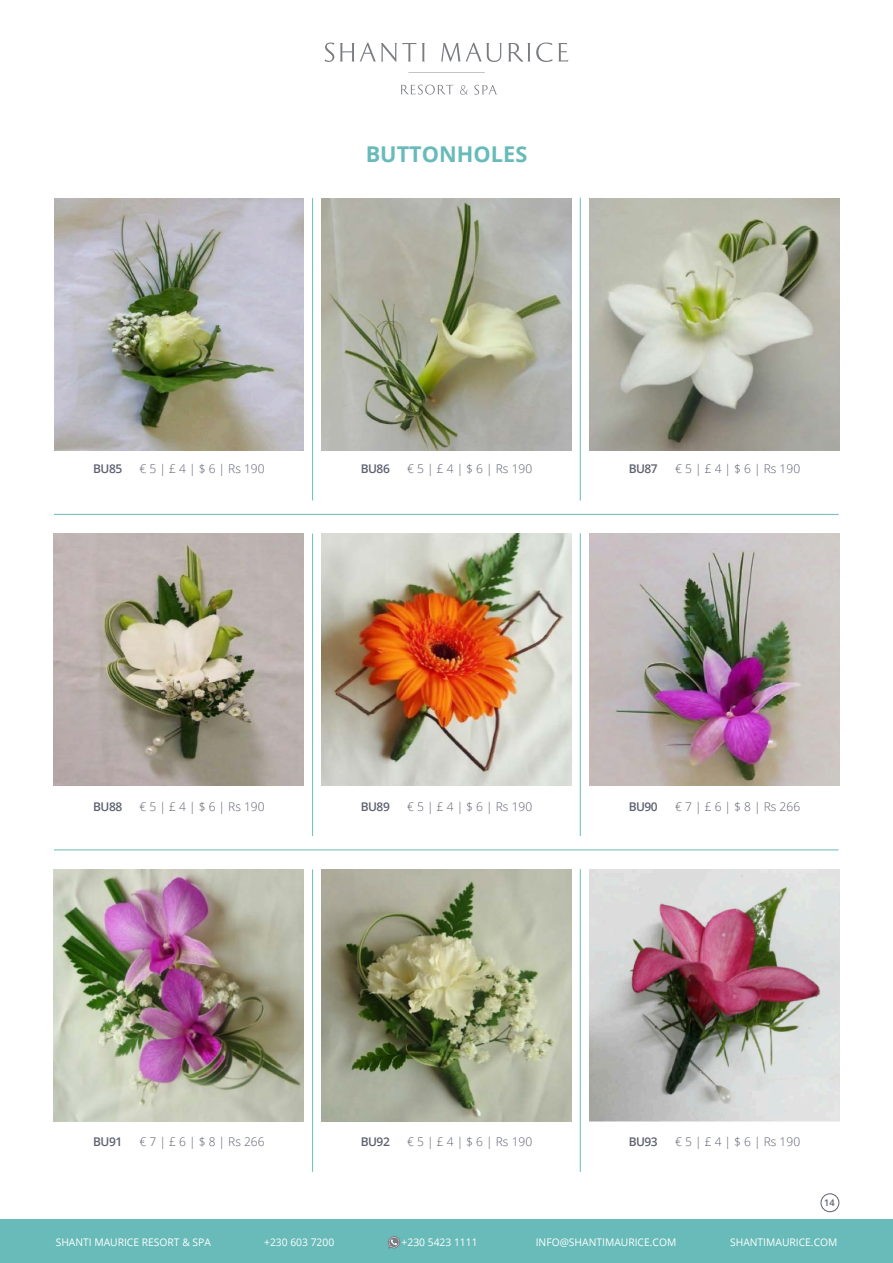
<style>
.page{position:relative;width:893px;height:1263px;background:#fff}
.page>*{position:absolute;margin:0;border:0;box-sizing:border-box;transform-origin:0 0}
.t1{font:700 21.75px "Open Sans";color:#68bbb9}
.t2{font:300 12px "Open Sans";color:#5d6070}
.t3{font:600 12px "Open Sans";letter-spacing:-.04em;color:#5d6070}
.t4{font:10.5px "Open Sans";color:#fff}
.t5{font:600 9.15px "Open Sans";color:#5d6070}
</style>
<div class="page">
<div style="left:0;top:1220px;width:893px;height:43px;background:#68bbb9"></div>
<svg style="left:388px;top:1236px;width:12px;height:12px"></svg>
<svg style="left:325px;top:43px;width:243px;height:30px"></svg>
<svg style="left:401px;top:85px;width:52px;height:10px"></svg>
<svg style="left:474px;top:85px;width:23px;height:10px"></svg>
<svg style="left:460px;top:85px;width:8px;height:10px"></svg>
<img style="left:590px;top:533px;width:249px;height:252px">
<img style="left:590px;top:198px;width:249px;height:252px">
<img style="left:54px;top:198px;width:250px;height:252px">
<img style="left:54px;top:869px;width:249px;height:252px">
<img style="left:54px;top:534px;width:249px;height:252px">
<img style="left:322px;top:198px;width:249px;height:252px">
<img style="left:321px;top:869px;width:250px;height:252px">
<img style="left:321px;top:534px;width:250px;height:252px">
<hr style="left:312px;top:198px;width:1px;height:302px;background:#68bbb9">
<hr style="left:312px;top:869px;width:1px;height:303px;background:#68bbb9">
<hr style="left:312px;top:534px;width:1px;height:302px;background:#68bbb9">
<hr style="left:54px;top:514px;width:785px;height:1px;background:#68bbb9">
<hr style="left:54px;top:850px;width:785px;height:1px;background:#68bbb9">
<hr style="left:580px;top:198px;width:1px;height:302px;background:#68bbb9">
<hr style="left:580px;top:869px;width:1px;height:303px;background:#68bbb9">
<hr style="left:580px;top:533px;width:1px;height:303px;background:#68bbb9">
<div style="left:821px;top:1193px;width:18px;height:19px;border:1px solid #5d6070;border-radius:50%"></div>
<img style="left:590px;top:869px;width:249px;height:252px">
<p class="t1" style="left:366px;top:139px;width:163px">BUTTONHOLES</p>
<p class="t3" style="left:93px;top:460px;width:31px">BU85</p>
<p class="t2" style="left:140px;top:460px;width:127px">€ 5 | £ 4 | $ 6 | Rs 190</p>
<p class="t3" style="left:361px;top:460px;width:31px">BU86</p>
<p class="t2" style="left:407px;top:460px;width:127px">€ 5 | £ 4 | $ 6 | Rs 190</p>
<p class="t3" style="left:629px;top:460px;width:31px">BU87</p>
<p class="t2" style="left:675px;top:460px;width:127px">€ 5 | £ 4 | $ 6 | Rs 190</p>
<p class="t3" style="left:93px;top:798px;width:31px">BU88</p>
<p class="t2" style="left:140px;top:798px;width:127px">€ 5 | £ 4 | $ 6 | Rs 190</p>
<p class="t3" style="left:361px;top:798px;width:31px">BU89</p>
<p class="t2" style="left:407px;top:798px;width:127px">€ 5 | £ 4 | $ 6 | Rs 190</p>
<p class="t3" style="left:629px;top:798px;width:31px">BU90</p>
<p class="t2" style="left:675px;top:798px;width:127px">€ 7 | £ 6 | $ 8 | Rs 266</p>
<p class="t3" style="left:93px;top:1134px;width:31px">BU91</p>
<p class="t2" style="left:140px;top:1134px;width:127px">€ 7 | £ 6 | $ 8 | Rs 266</p>
<p class="t3" style="left:361px;top:1134px;width:31px">BU92</p>
<p class="t2" style="left:407px;top:1134px;width:127px">€ 5 | £ 4 | $ 6 | Rs 190</p>
<p class="t3" style="left:629px;top:1134px;width:31px">BU93</p>
<p class="t2" style="left:675px;top:1134px;width:127px">€ 5 | £ 4 | $ 6 | Rs 190</p>
<p class="t5" style="left:824px;top:1197px;width:12px">14</p>
<p class="t4" style="left:56px;top:1234px;width:157px">SHANTI MAURICE RESORT &amp; SPA</p>
<p class="t4" style="left:264px;top:1234px;width:72px">+230 603 7200</p>
<p class="t4" style="left:402px;top:1234px;width:77px">+230 5423 1111</p>
<p class="t4" style="left:536px;top:1234px;width:142px">INFO@SHANTIMAURICE.COM</p>
<p class="t4" style="left:730px;top:1234px;width:109px">SHANTIMAURICE.COM</p>
</div>
